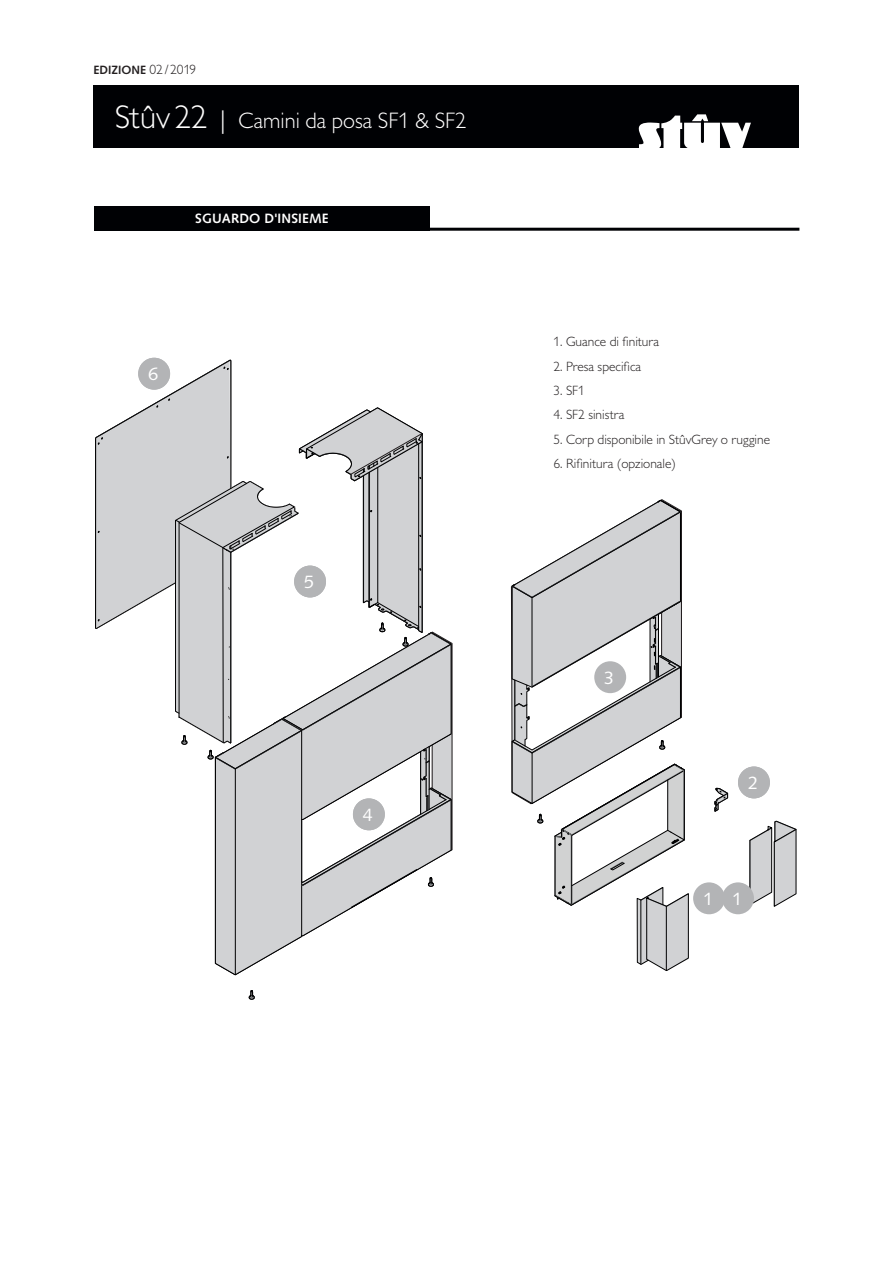
<style>
.page{position:relative;width:893px;height:1263px;background:#fff}
.page>*{position:absolute;margin:0;border:0;box-sizing:border-box;transform-origin:0 0}
.t1{font:300 22.5px "Gill Sans MT Pro";color:#fff}
.t2{font:18px "Syntax LT Std";color:#fff}
.t3{font:300 13.5px "Gill Sans MT Pro";color:#231f20}
.t4{font:700 13.5px "Syntax LT Std";letter-spacing:.01em;color:#fff}
.t5{font:700 12px "Syntax LT Std";color:#231f20}
.s1{font-family:"Gill Sans MT Pro";font-weight:300;font-size:13.5px}
.s2{font-size:33px}
.s3{font-size:25.5px}
</style>
<div class="page">
<div style="left:94px;top:85px;width:705px;height:63px;background:#000104"></div>
<svg style="left:639px;top:114px;width:112px;height:34px"></svg>
<div style="left:693px;top:882px;width:32px;height:32px;background:#b3b4b6;border-radius:50%"></div>
<hr style="left:326px;top:228px;width:473px;height:3px;background:#000104">
<div style="left:94px;top:206px;width:335px;height:25px;background:#000104"></div>
<svg style="left:749px;top:820px;width:48px;height:87px"></svg>
<svg style="left:248px;top:990px;width:7px;height:10px"></svg>
<svg style="left:714px;top:787px;width:14px;height:25px"></svg>
<svg style="left:95px;top:359px;width:358px;height:616px"></svg>
<svg style="left:510px;top:499px;width:179px;height:472px"></svg>
<div style="left:294px;top:566px;width:32px;height:31px;background:#b3b4b6;border-radius:50%"></div>
<div style="left:138px;top:358px;width:32px;height:32px;background:#b3b4b6;border-radius:50%"></div>
<div style="left:722px;top:882px;width:32px;height:32px;background:#b3b4b6;border-radius:50%"></div>
<div style="left:738px;top:766px;width:32px;height:32px;background:#b3b4b6;border-radius:50%"></div>
<div style="left:594px;top:661px;width:32px;height:32px;background:#b3b4b6;border-radius:50%"></div>
<div style="left:353px;top:798px;width:32px;height:32px;background:#b3b4b6;border-radius:50%"></div>
<p class="t5" style="left:94px;top:63px;width:104px">EDIZIONE <span class="s1">02/ 2019</span></p>
<h1 class="t1" style="left:115px;top:107px;width:353px"><span class="s2">Stûv 22</span> <span class="s3">|</span> Camini da posa SF1 &amp; SF2</h1>
<p class="t4" style="left:195px;top:211px;width:135px">SGUARDO D'INSIEME</p>
<h2 class="t2" style="left:148px;top:364px;width:12px">6</h2>
<h2 class="t2" style="left:304px;top:571px;width:12px">5</h2>
<h2 class="t2" style="left:363px;top:804px;width:12px">4</h2>
<p class="t3" style="left:553px;top:334px;width:107px">1. Guance di finitura</p>
<p class="t3" style="left:553px;top:358px;width:89px">2. Presa specifica</p>
<p class="t3" style="left:553px;top:382px;width:33px">3. SF1</p>
<p class="t3" style="left:553px;top:407px;width:73px">4. SF2 sinistra</p>
<p class="t3" style="left:553px;top:431px;width:218px">5. Corp disponibile in StûvGrey o ruggine</p>
<p class="t3" style="left:553px;top:455px;width:124px">6. Rifinitura (opzionale)</p>
<h2 class="t2" style="left:604px;top:667px;width:12px">3</h2>
<h2 class="t2" style="left:748px;top:772px;width:12px">2</h2>
<h2 class="t2" style="left:703px;top:888px;width:12px">1</h2>
<h2 class="t2" style="left:732px;top:888px;width:12px">1</h2>
</div>
